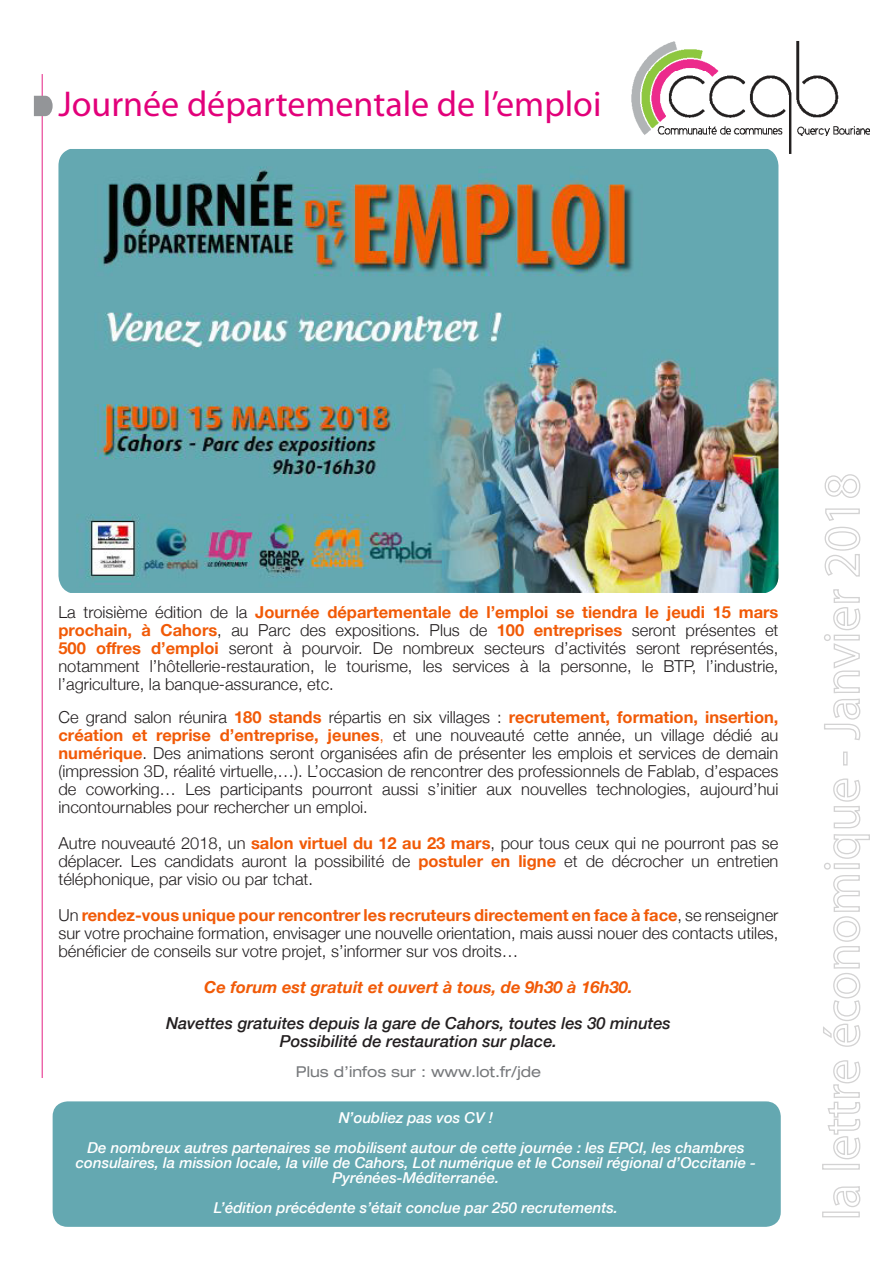
<style>
.page{position:relative;width:893px;height:1263px;background:#fff}
.page>*{position:absolute;margin:0;border:0;box-sizing:border-box;transform-origin:0 0}
.t1{font:36px "Myriad Pro";color:#e2007a}
.t2{font:300 16.5px/18px "Helvetica Neue";color:#231f20;text-align:justify}
.t3{font:italic 500 16.5px/18px "Helvetica Neue";color:#231f20;text-align:center}
.t4{font:italic 700 16.5px "Helvetica Neue";color:#f15a07}
.t5{font:italic 500 15px/15px "Helvetica Neue";color:#fff;text-align:center}
.t6{font:expanded 15px "Helvetica Neue";color:#76787b}
.s1{font-weight:700;color:#f15a07}
.s2{color:#f15a07}
</style>
<div class="page">
<div style="left:53px;top:1101px;width:728px;height:126px;background:#64a8b1;border-radius:15px"></div>
<hr style="left:42px;top:74px;width:1px;height:1004px;background:#e42184">
<svg style="left:34px;top:96px;width:19px;height:20px"></svg>
<svg style="left:833px;top:1186px;width:28px;height:21px"></svg>
<svg style="left:827px;top:1060px;width:34px;height:100px"></svg>
<svg style="left:823px;top:778px;width:47px;height:269px"></svg>
<svg style="left:824px;top:589px;width:37px;height:151px"></svg>
<svg style="left:824px;top:508px;width:37px;height:69px"></svg>
<svg style="left:824px;top:474px;width:37px;height:24px"></svg>
<img style="left:631px;top:41px;width:239px;height:113px">
<img style="left:58px;top:149px;width:720px;height:444px">
<p class="t1" style="left:58px;top:82px;width:544px">Journée départementale de l’emploi</p>
<p class="t2" style="left:58px;top:602px;width:722px">La troisième édition de la <span class="s1">Journée départementale de l’emploi se tiendra le jeudi 15 mars prochain, à Cahors</span>, au Parc des expositions. Plus de <span class="s1">100 entreprises</span> seront présentes et <span class="s1">500 offres d’emploi</span> seront à pourvoir. De nombreux secteurs d’activités seront représentés, notamment l’hôtellerie-restauration, le tourisme, les services à la personne, le BTP, l’industrie, l’agriculture, la banque-assurance, etc.</p>
<p class="t2" style="left:58px;top:707px;width:721px">Ce grand salon réunira <span class="s1">180 stands</span> répartis en six villages : <span class="s1">recrutement, formation, insertion, création et reprise d’entreprise, jeunes</span><span class="s2">,</span> et une nouveauté cette année, un village dédié au <span class="s1">numérique</span>. Des animations seront organisées afin de présenter les emplois et services de demain (impression 3D, réalité virtuelle,…). L’occasion de rencontrer des professionnels de Fablab, d’espaces de coworking… Les participants pourront aussi s’initier aux nouvelles technologies, aujourd’hui incontournables pour rechercher un emploi.</p>
<p class="t2" style="left:58px;top:833px;width:721px">Autre nouveauté 2018, un <span class="s1">salon virtuel du 12 au 23 mars</span>, pour tous ceux qui ne pourront pas se déplacer. Les candidats auront la possibilité de <span class="s1">postuler en ligne</span> et de décrocher un entretien téléphonique, par visio ou par tchat.</p>
<p class="t2" style="left:58px;top:905px;width:721px">Un <span class="s1">rendez-vous unique pour rencontrer les recruteurs directement en face à face</span>, se renseigner sur votre prochaine formation, envisager une nouvelle orientation, mais aussi nouer des contacts utiles, bénéficier de conseils sur votre projet, s’informer sur vos droits…</p>
<p class="t4" style="left:204px;top:974px;width:430px">Ce forum est gratuit et ouvert à tous, de 9h30 à 16h30.</p>
<p class="t3" style="left:166px;top:1013px;width:506px">Navettes gratuites depuis la gare de Cahors, toutes les 30 minutes<br>Possibilité de restauration sur place.</p>
<p class="t6" style="left:296px;top:1063px;width:247px">Plus d’infos sur : www.lot.fr/jde</p>
<p class="t5" style="left:339px;top:1109px;width:156px">N’oubliez pas vos CV !</p>
<p class="t5" style="left:76px;top:1139px;width:681px">De nombreux autres partenaires se mobilisent autour de cette journée : les EPCI, les chambres consulaires, la mission locale, la ville de Cahors, Lot numérique et le Conseil régional d’Occitanie -<br>Pyrénées-Méditerranée.</p>
<p class="t5" style="left:214px;top:1199px;width:406px">L’édition précédente s’était conclue par 250 recrutements.</p>
</div>
